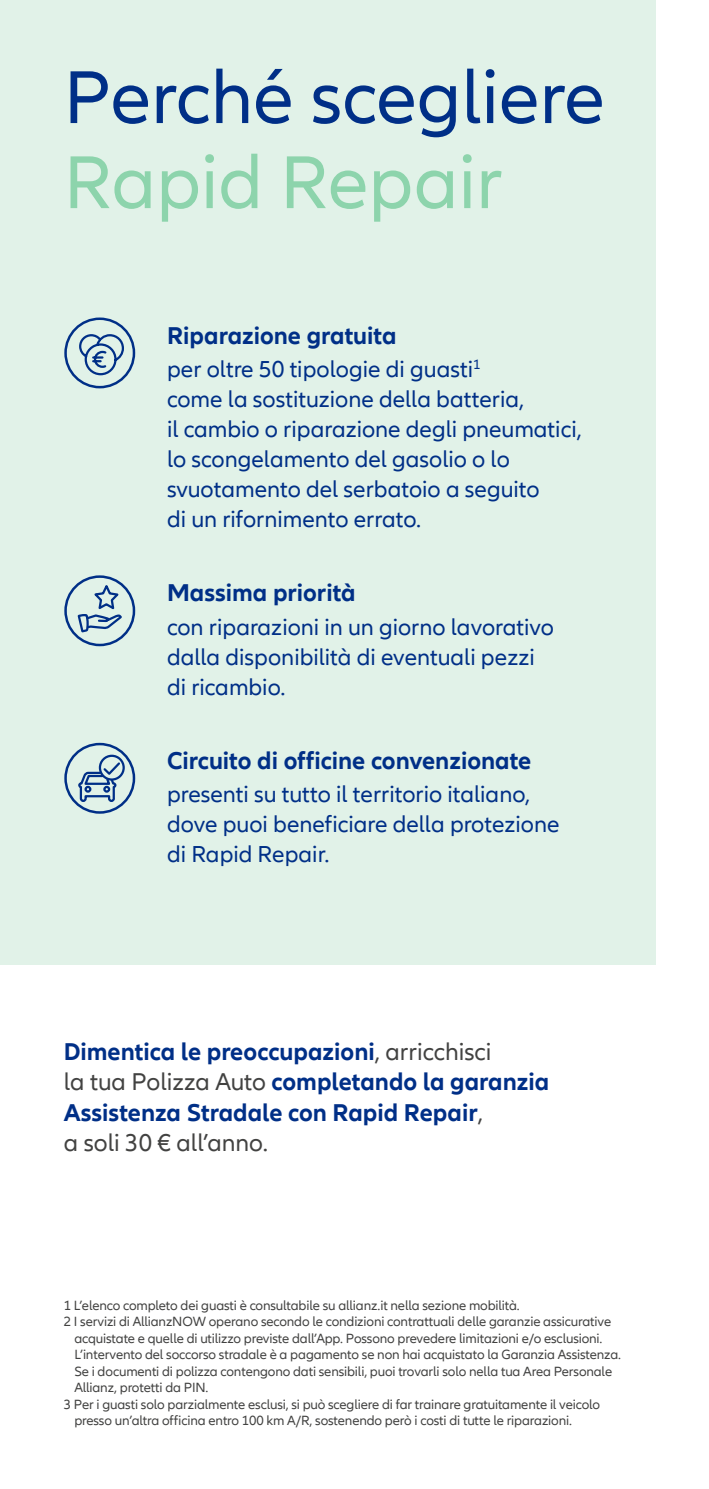
<style>
.page{position:relative;width:709px;height:1489px;background:#fff}
.page>*{position:absolute;margin:0;border:0;box-sizing:border-box;transform-origin:0 0}
.t1{font:77.5px "Allianz Neo";color:#002f87}
.t2{font:77.5px "Allianz Neo";color:#8dd4ac}
.t3{font:700 25px/30px "Allianz Neo";color:#002f87}
.t4{font:23.75px/30px "Allianz Neo";color:#002f87}
.t5{font:13.75px "Allianz Neo";letter-spacing:-.01em;color:#424241}
.s1{font-weight:400;color:#424241}
</style>
<div class="page">
<div style="left:0;top:0;width:656px;height:964px;background:#e1f2e8"></div>
<svg style="left:79px;top:334px;width:46px;height:42px"></svg>
<div style="left:64px;top:317px;width:71px;height:71px;border:2px solid #002f87;border-radius:50%"></div>
<svg style="left:76px;top:581px;width:47px;height:66px"></svg>
<div style="left:64px;top:575px;width:71px;height:71px;border:2px solid #002f87;border-radius:50%"></div>
<div style="left:99px;top:754px;width:26px;height:26px;border:2px solid #002f87;border-radius:50%"></div>
<svg style="left:77px;top:760px;width:45px;height:43px"></svg>
<div style="left:64px;top:742px;width:71px;height:71px;border:2px solid #002f87;border-radius:50%"></div>
<h1 class="t1" style="left:64px;top:53px;width:542px">Perché scegliere</h1>
<h1 class="t2" style="left:64px;top:138px;width:440px">Rapid Repair</h1>
<h2 class="t3" style="left:167px;top:321px;width:231px">Riparazione gratuita</h2>
<h3 class="t4" style="left:167px;top:355px;width:416px">per oltre 50 tipologie di guasti<sup>1<br></sup>come la sostituzione della batteria,<br>il cambio o riparazione degli pneumatici, lo scongelamento del gasolio o lo svuotamento del serbatoio a seguito<br>di un rifornimento errato.</h3>
<h2 class="t3" style="left:167px;top:578px;width:190px">Massima priorità</h2>
<h3 class="t4" style="left:167px;top:612px;width:388px">con riparazioni in un giorno lavorativo dalla disponibilità di eventuali pezzi di ricambio.</h3>
<h2 class="t3" style="left:167px;top:746px;width:366px">Circuito di officine convenzionate</h2>
<h3 class="t4" style="left:167px;top:780px;width:394px">presenti su tutto il territorio italiano, dove puoi beneficiare della protezione di Rapid Repair.</h3>
<h2 class="t3" style="left:64px;top:1037px;width:487px">Dimentica le preoccupazioni<span class="s1">, arricchisci<br>la tua Polizza Auto</span> completando la garanzia Assistenza Stradale con Rapid Repair<span class="s1">,<br>a soli 30 € all’anno.</span></h2>
<p class="t5" style="left:64px;top:1297px;width:457px">1 L’elenco completo dei guasti è consultabile su allianz.it nella sezione mobilità.</p>
<p class="t5" style="left:64px;top:1313px;width:549px">2 I servizi di AllianzNOW operano secondo le condizioni contrattuali delle garanzie assicurative</p>
<p class="t5" style="left:74px;top:1330px;width:529px">acquistate e quelle di utilizzo previste dall’App. Possono prevedere limitazioni e/o esclusioni.</p>
<p class="t5" style="left:74px;top:1346px;width:548px">L’intervento del soccorso stradale è a pagamento se non hai acquistato la Garanzia Assistenza.</p>
<p class="t5" style="left:74px;top:1363px;width:539px">Se i documenti di polizza contengono dati sensibili, puoi trovarli solo nella tua Area Personale</p>
<p class="t5" style="left:74px;top:1379px;width:135px">Allianz, protetti da PIN.</p>
<p class="t5" style="left:64px;top:1396px;width:538px">3 Per i guasti solo parzialmente esclusi, si può scegliere di far trainare gratuitamente il veicolo</p>
<p class="t5" style="left:74px;top:1412px;width:499px">presso un’altra officina entro 100 km A/R, sostenendo però i costi di tutte le riparazioni.</p>
</div>
